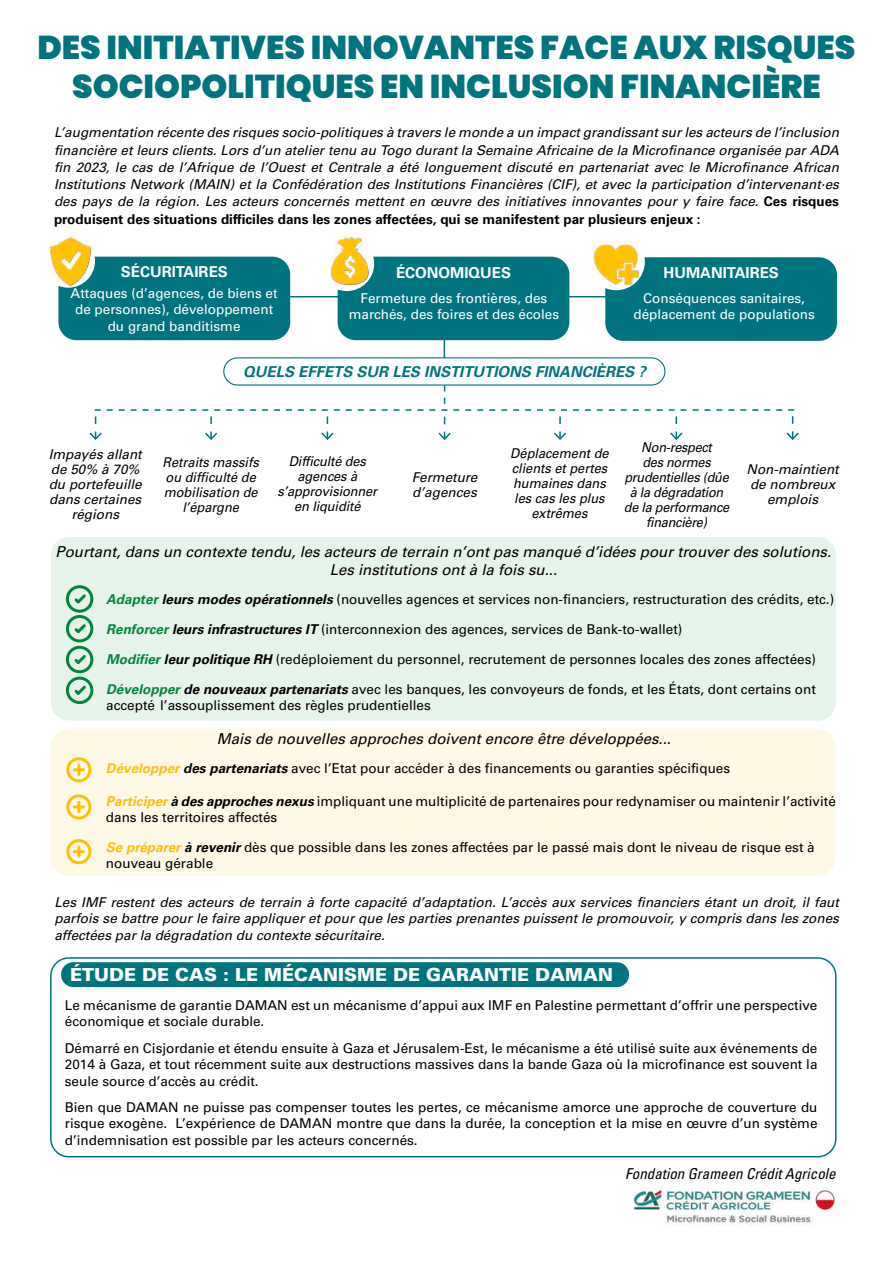
<style>
.page{position:relative;width:893px;height:1263px;background:#fff}
.page>*{position:absolute;margin:0;border:0;box-sizing:border-box;transform-origin:0 0}
.t1{font:900 33px/39px "Poppins";color:#00747e;text-align:center}
.t2{font:18px "Univers LT 75 Blk";color:#fff}
.t3{font:15px/18px "Univers LT 55 Obl";color:#000;text-align:center}
.t4{font:15px "Univers LT 65 Bd Obl";color:#00747e}
.t5{font:15px "Univers LT 65 Bd";color:#fff}
.t6{font:15px "Univers LT 57 Cn Obl";color:#000}
.t7{font:13.5px/16.2px "Univers LT 55 Rm";color:#000}
.t8{font:13.5px/15px "Univers LT 55 Obl";color:#000;text-align:justify}
.t9{font:13.5px/16.2px "Univers LT 55 Rm";color:#fff;text-align:center}
.t10{font:13.5px/15px "Univers LT 55 Obl";color:#000;text-align:center;scale:.95 1}
.t11{font:13.5px "Univers LT 65 Bd";color:#000}
.t12{font:13.5px/15px "Univers LT 55 Obl";letter-spacing:-.02em;color:#000;text-align:center;scale:.94 1}
.s1{font-family:"Univers LT 65 Bd"}
.s2{font-family:"Univers LT 65 Bd Obl";color:#04853d}
.s3{font-family:"Univers LT 65 Bd Obl"}
.s4{font-family:"Univers LT 65 Bd Obl";color:#fcc00c}
</style>
<div class="page">
<hr style="left:444px;top:337px;width:1px;height:34px;background:#00747e">
<svg style="left:89px;top:386px;width:710px;height:55px"></svg>
<div style="left:224px;top:358px;width:441px;height:27px;background:#fff;border-radius:14px"></div>
<div style="left:223px;top:357px;width:442px;height:29px;border:1px solid #00747e;border-radius:14px"></div>
<div style="left:58px;top:257px;width:232px;height:83px;background:#00747e;border-radius:18px"></div>
<div style="left:41px;top:234px;width:54px;height:54px;background:#fff;border-radius:50%"></div>
<img style="left:50px;top:236px;width:43px;height:52px">
<div style="left:338px;top:257px;width:231px;height:83px;background:#00747e;border-radius:18px"></div>
<div style="left:319px;top:236px;width:55px;height:55px;background:#fff;border-radius:50%"></div>
<img style="left:330px;top:236px;width:39px;height:50px">
<div style="left:605px;top:257px;width:232px;height:84px;background:#00747e;border-radius:18px"></div>
<div style="left:587px;top:233px;width:58px;height:57px;background:#fff;border-radius:50%"></div>
<img style="left:593px;top:244px;width:46px;height:43px">
<hr style="left:289px;top:296px;width:50px;height:1px;background:#00747e">
<hr style="left:563px;top:296px;width:52px;height:1px;background:#00747e">
<div style="left:51px;top:537px;width:785px;height:184px;background:#e6f3eb;border-radius:18px"></div>
<div style="left:66px;top:585px;width:27px;height:28px;border:3px solid #04853d;border-radius:50%"></div>
<svg style="left:74px;top:592px;width:15px;height:14px"></svg>
<div style="left:66px;top:615px;width:27px;height:27px;border:3px solid #04853d;border-radius:50%"></div>
<svg style="left:74px;top:621px;width:15px;height:15px"></svg>
<div style="left:66px;top:646px;width:27px;height:27px;border:3px solid #04853d;border-radius:50%"></div>
<svg style="left:74px;top:652px;width:15px;height:15px"></svg>
<div style="left:66px;top:677px;width:27px;height:27px;border:3px solid #04853d;border-radius:50%"></div>
<svg style="left:74px;top:683px;width:15px;height:14px"></svg>
<div style="left:51px;top:729px;width:784px;height:147px;background:#fef8e7;border-radius:18px"></div>
<div style="left:66px;top:757px;width:25px;height:25px;border:3px solid #fcc00c;border-radius:50%"></div>
<svg style="left:74px;top:765px;width:9px;height:9px"></svg>
<div style="left:66px;top:794px;width:25px;height:25px;border:3px solid #fcc00c;border-radius:50%"></div>
<svg style="left:74px;top:802px;width:9px;height:10px"></svg>
<div style="left:66px;top:839px;width:25px;height:25px;border:3px solid #fcc00c;border-radius:50%"></div>
<svg style="left:74px;top:847px;width:9px;height:9px"></svg>
<div style="left:50px;top:957px;width:786px;height:200px;border:2px solid #00747e;border-radius:18px"></div>
<div style="left:61px;top:962px;width:568px;height:25px;background:#00747e;border-radius:12px"></div>
<img style="left:633px;top:1186px;width:202px;height:41px">
<h1 class="t1" style="left:37px;top:27px;width:820px">DES INITIATIVES INNOVANTES FACE AUX RISQUES<br>SOCIOPOLITIQUES EN INCLUSION FINANCIÈRE</h1>
<p class="t8" style="left:54px;top:125px;width:786px;line-height:17.2px">L’augmentation récente des risques socio-politiques à travers le monde a un impact grandissant sur les acteurs de l’inclusion financière et leurs clients. Lors d’un atelier tenu au Togo durant la Semaine Africaine de la Microfinance organisée par ADA fin 2023, le cas de l’Afrique de l’Ouest et Centrale a été longuement discuté en partenariat avec le Microfinance African Institutions Network (MAIN) et la Confédération des Institutions Financières (CIF), et avec la participation d’intervenant·es des pays de la région. Les acteurs concernés mettent en œuvre des initiatives innovantes pour y faire face. <span class="s1">Ces risques</span></p>
<p class="t11" style="left:54px;top:211px;width:648px">produisent des situations difficiles dans les zones affectées, qui se manifestent par plusieurs enjeux :</p>
<p class="t5" style="left:121px;top:263px;width:108px">SÉCURITAIRES</p>
<p class="t9" style="left:71px;top:285px;width:209px">Attaques (d’agences, de biens et de personnes), développement du grand banditisme</p>
<p class="t5" style="left:396px;top:264px;width:117px">ÉCONOMIQUES</p>
<p class="t9" style="left:349px;top:290px;width:212px">Fermeture des frontières, des marchés, des foires et des écoles</p>
<p class="t5" style="left:663px;top:264px;width:117px">HUMANITAIRES</p>
<p class="t9" style="left:633px;top:290px;width:183px">Conséquences sanitaires, déplacement de populations</p>
<p class="t4" style="left:243px;top:363px;width:404px">QUELS EFFETS SUR LES INSTITUTIONS FINANCIÈRES ?</p>
<p class="t8" style="left:49px;top:447px;width:95px;text-align:center">Impayés allant de 50% à 70% du portefeuille dans certaines régions</p>
<p class="t10" style="left:163px;top:456px;width:103px">Retraits massifs ou difficulté de mobilisation de l’épargne</p>
<p class="t10" style="left:277px;top:455px;width:107px">Difficulté des agences à s’approvisionner en liquidité</p>
<p class="t8" style="left:412px;top:471px;width:67px">Fermeture d’agences</p>
<p class="t10" style="left:510px;top:447px;width:105px">Déplacement de clients et pertes humaines dans les cas les plus extrêmes</p>
<p class="t12" style="left:624px;top:441px;width:113px">Non-respect<br>des normes prudentielles (dûe à la dégradation de la performance financière)</p>
<p class="t8" style="left:746px;top:462px;width:94px;text-align:center">Non-maintient de nombreux emplois</p>
<p class="t3" style="left:56px;top:544px;width:777px">Pourtant, dans un contexte tendu, les acteurs de terrain n’ont pas manqué d’idées pour trouver des solutions.<br>Les institutions ont à la fois su...</p>
<p class="t7" style="left:106px;top:585px;width:729px;line-height:29.7px"><span class="s2">Adapter</span> <span class="s3">leurs modes opérationnels</span> (nouvelles agences et services non-financiers, restructuration des crédits, etc.)<br><span class="s2">Renforcer</span> <span class="s3">leurs infrastructures IT</span> (interconnexion des agences, services de Bank-to-wallet)<br><span class="s2">Modifier</span> <span class="s3">leur politique RH</span> (redéploiement du personnel, recrutement de personnes locales des zones affectées)</p>
<p class="t7" style="left:106px;top:681px;width:711px"><span class="s2">Développer</span> <span class="s3">de nouveaux partenariats</span> avec les banques, les convoyeurs de fonds, et les États, dont certains ont accepté l’assouplissement des règles prudentielles</p>
<p class="t3" style="left:217px;top:730px;width:456px">Mais de nouvelles approches doivent encore être développées...</p>
<p class="t7" style="left:106px;top:760px;width:626px"><span class="s4">Développer</span> <span class="s3">des partenariats</span> avec l’Etat pour accéder à des financements ou garanties spécifiques</p>
<p class="t7" style="left:106px;top:793px;width:731px"><span class="s4">Participer</span> <span class="s3">à des approches nexus</span> impliquant une multiplicité de partenaires pour redynamiser ou maintenir l’activité dans les territoires affectés</p>
<p class="t7" style="left:106px;top:838px;width:710px"><span class="s4">Se préparer</span> <span class="s3">à revenir</span> dès que possible dans les zones affectées par le passé mais dont le niveau de risque est à nouveau gérable</p>
<p class="t8" style="left:54px;top:895px;width:786px;line-height:16.2px">Les IMF restent des acteurs de terrain à forte capacité d’adaptation. L’accès aux services financiers étant un droit, il faut parfois se battre pour le faire appliquer et pour que les parties prenantes puissent le promouvoir, y compris dans les zones affectées par la dégradation du contexte sécuritaire.</p>
<h2 class="t2" style="left:70px;top:964px;width:544px">ÉTUDE DE CAS : LE MÉCANISME DE GARANTIE DAMAN</h2>
<p class="t7" style="left:65px;top:997px;width:754px">Le mécanisme de garantie DAMAN est un mécanisme d’appui aux IMF en Palestine permettant d’offrir une perspective économique et sociale durable.</p>
<p class="t7" style="left:65px;top:1040px;width:754px;text-align:justify">Démarré en Cisjordanie et étendu ensuite à Gaza et Jérusalem-Est, le mécanisme a été utilisé suite aux événements de 2014 à Gaza, et tout récemment suite aux destructions massives dans la bande Gaza où la microfinance est souvent la seule source d’accès au crédit.</p>
<p class="t7" style="left:65px;top:1099px;width:754px;text-align:justify">Bien que DAMAN ne puisse pas compenser toutes les pertes, ce mécanisme amorce une approche de couverture du risque exogène. L’expérience de DAMAN montre que dans la durée, la conception et la mise en œuvre d’un système d’indemnisation est possible par les acteurs concernés.</p>
<p class="t6" style="left:625px;top:1167px;width:212px">Fondation Grameen Crédit Agricole</p>
</div>
